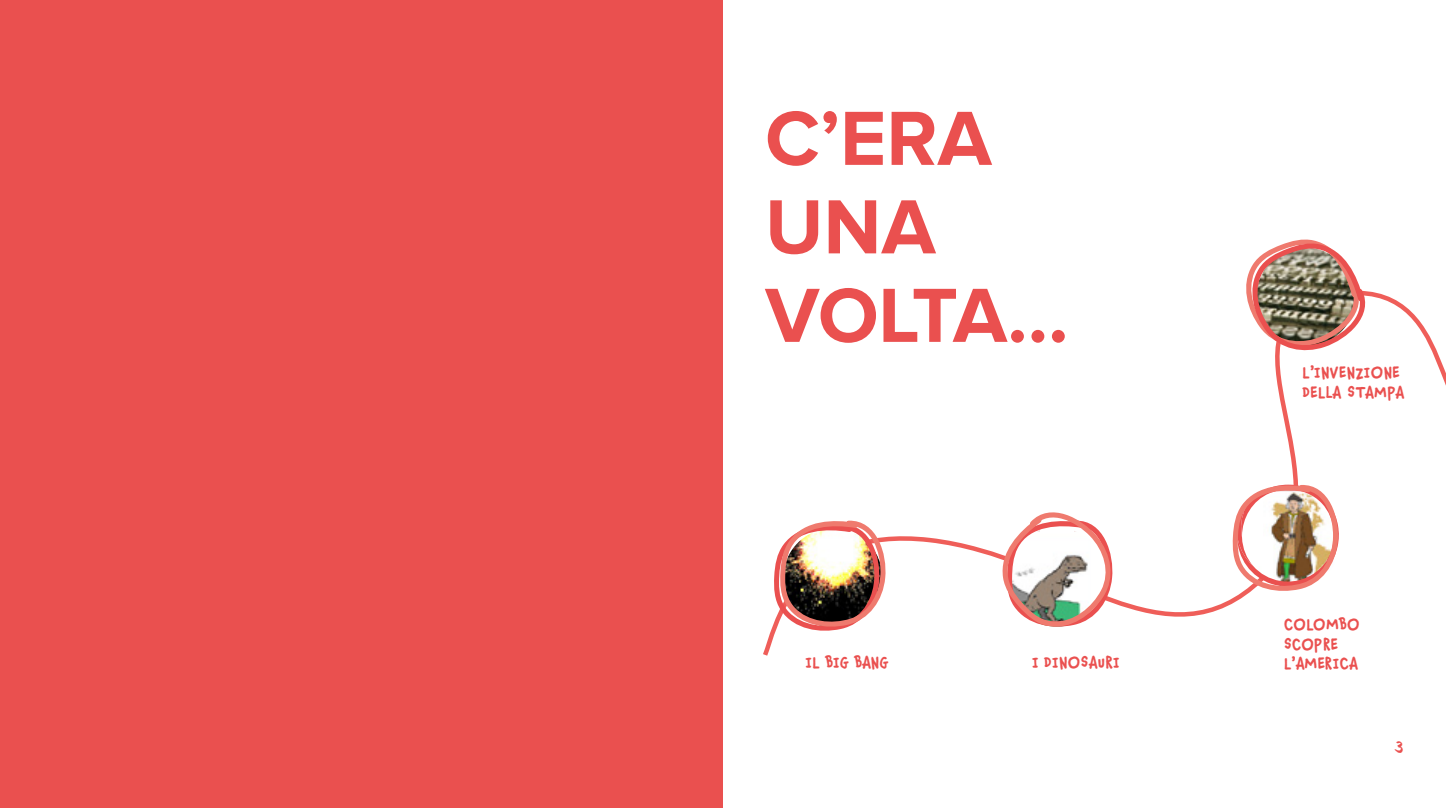
<style>
.page{position:relative;width:1446px;height:808px;background:#fff}
.page>*{position:absolute;margin:0;border:0;box-sizing:border-box;transform-origin:0 0}
.t1{font:700 79.5px/88.5px "Proxima Nova";color:#ea504f}
.t2{font:700 18px/19.5px "Chauncy Pro";letter-spacing:.015em;color:#ea504f}
.t3{font:18px "Banaue";color:#ea504f}
</style>
<div class="page">
<div style="left:0;top:0;width:723px;height:808px;background:#ea504f"></div>
<svg style="left:763px;top:292px;width:683px;height:364px"></svg>
<div style="left:1338px;top:496px;width:20px;height:83px;background:#fff"></div>
<img style="left:1232px;top:483px;width:108px;height:111px">
<img style="left:773px;top:519px;width:114px;height:114px">
<svg style="left:1240px;top:239px;width:134px;height:115px"></svg>
<svg style="left:999px;top:501px;width:116px;height:129px"></svg>
<h1 class="t1" style="left:765px;top:98px;width:305px">C’ERA<br>UNA<br>VOLTA...</h1>
<p class="t2" style="left:805px;top:652px;width:85px">IL BIG BANG</p>
<p class="t2" style="left:1032px;top:652px;width:89px">I DINOSAURI</p>
<p class="t2" style="left:1302px;top:362px;width:104px">L’INVENZIONE<br>DELLA STAMPA</p>
<p class="t2" style="left:1284px;top:614px;width:77px">COLOMBO<br>SCOPRE<br>L’AMERICA</p>
<p class="t3" style="left:1394px;top:740px;width:10px">3</p>
</div>
